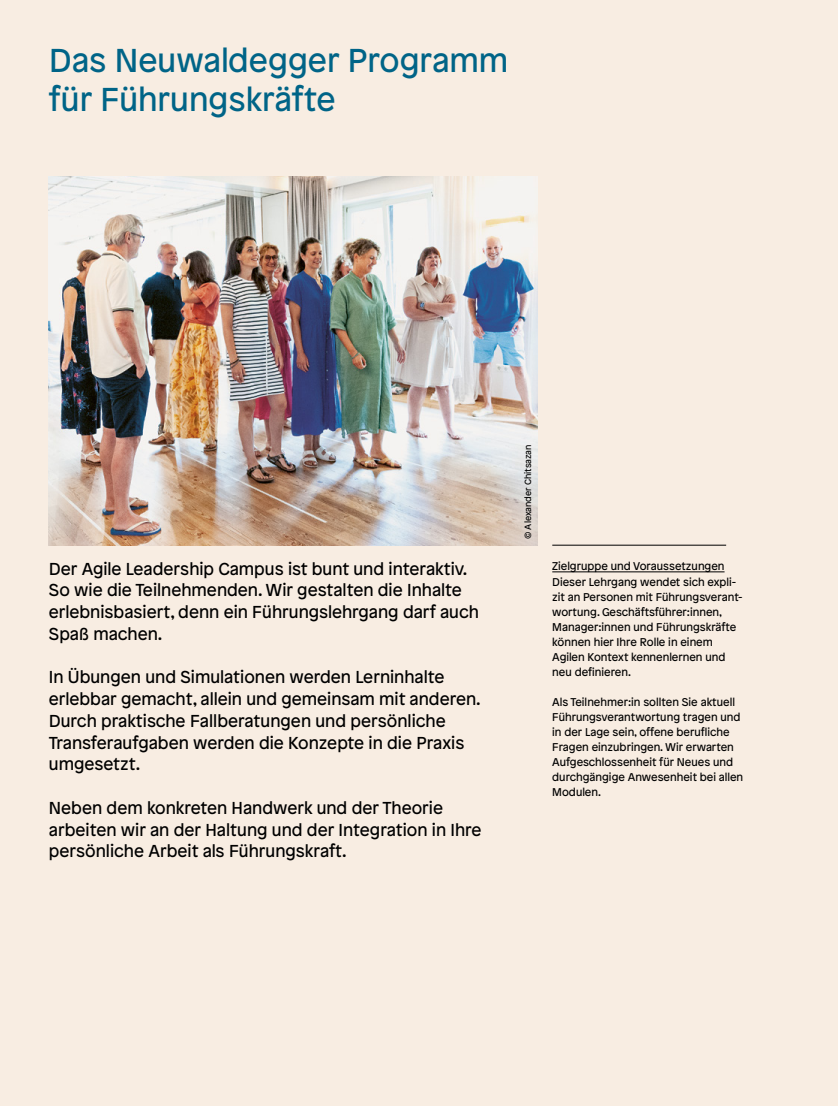
<style>
.page{position:relative;width:838px;height:1106px;background:#f8ede2}
.page>*{position:absolute;margin:0;border:0;box-sizing:border-box;transform-origin:0 0}
.t1{font:33px/39px "Patron";color:#006487}
.t2{font:17.25px/21.8px "Patron";color:#000}
.t3{font:11.25px/15px "Patron";color:#000}
.t4{font:9px "Patron";color:#000}
</style>
<div class="page">
<hr style="left:552px;top:545px;width:174px;height:1px;background:#000">
<img style="left:49px;top:177px;width:488px;height:368px">
<div style="left:518px;top:439px;width:25px;height:111px;background:#fff;opacity:.5"></div>
<hr style="left:552px;top:571px;width:172px;height:1px;background:#000">
<h1 class="t1" style="left:49px;top:39px;width:461px">Das Neuwaldegger Programm für Führungskräfte</h1>
<p class="t2" style="left:49px;top:556px;width:431px">Der Agile Leadership Campus ist bunt und interaktiv.<br>So wie die Teilnehmenden. Wir gestalten die Inhalte erlebnisbasiert, denn ein Führungslehrgang darf auch Spaß machen.</p>
<p class="t2" style="left:49px;top:665px;width:433px">In Übungen und Simulationen werden Lerninhalte erlebbar gemacht, allein und gemeinsam mit anderen.<br>Durch praktische Fallberatungen und persönliche Transferaufgaben werden die Konzepte in die Praxis umgesetzt.</p>
<p class="t2" style="left:49px;top:795px;width:434px">Neben dem konkreten Handwerk und der Theorie arbeiten wir an der Haltung und der Integration in Ihre persönliche Arbeit als Führungskraft.</p>
<p class="t4" style="left:521px;top:539px;width:96px;rotate:-90deg">© Alexander Chitsazan</p>
<p class="t3" style="left:552px;top:557px;width:184px;line-height:16px">Zielgruppe und Voraussetzungen<br>Dieser Lehrgang wendet sich expli-</p>
<p class="t3" style="left:552px;top:588px;width:191px">zit an Personen mit Führungsverant&shy;wortung. Geschäftsführer:innen,<br>Manager:innen und Führungskräfte können hier Ihre Rolle in einem<br>Agilen Kontext kennenlernen und neu definieren.</p>
<p class="t3" style="left:552px;top:693px;width:192px">Als Teilnehmer:in sollten Sie aktuell<br>Führungsverantwortung tragen und in der Lage sein, offene berufliche<br>Fragen einzubringen. Wir erwarten<br>Aufgeschlossenheit für Neues und durchgängige Anwesenheit bei allen<br>Modulen.</p>
</div>
